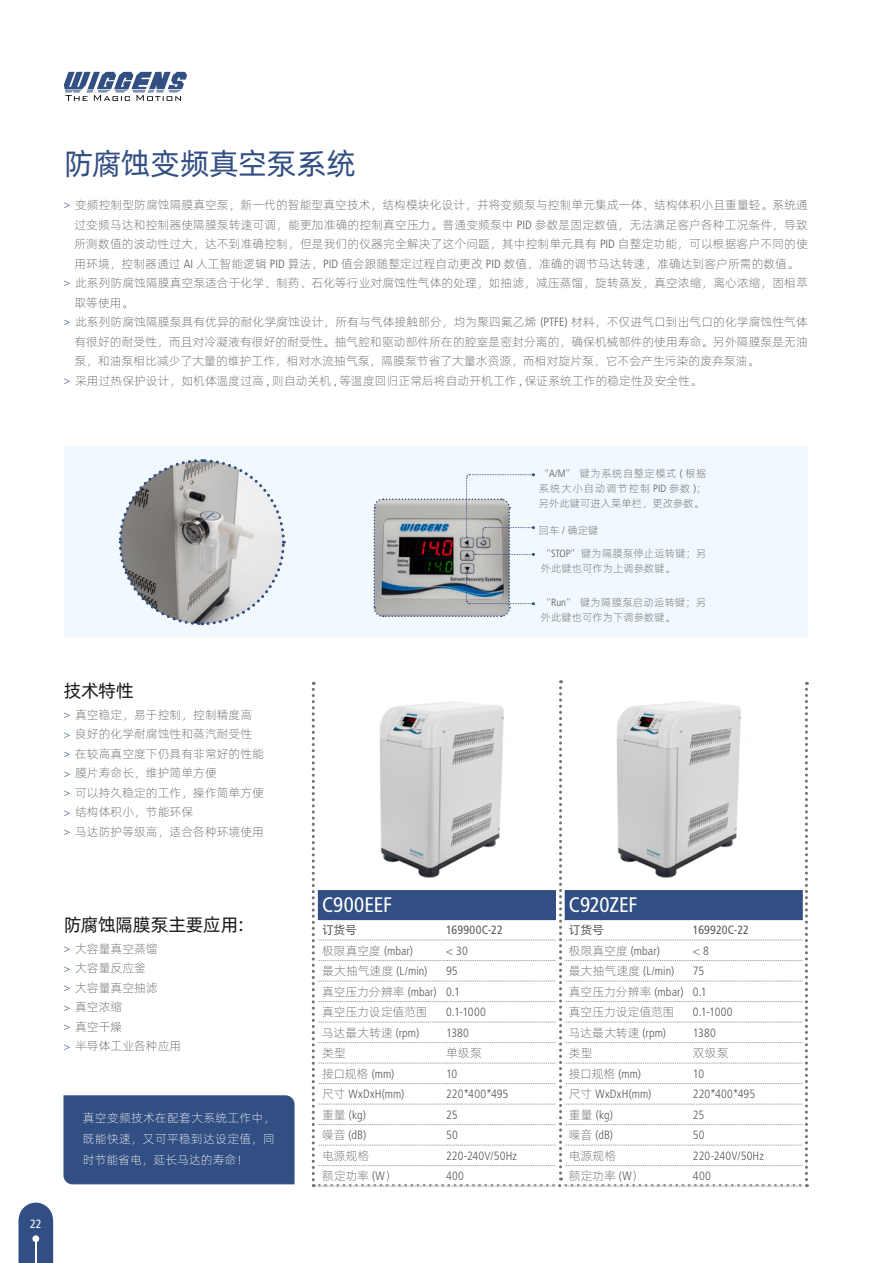
<style>
.page{position:relative;width:893px;height:1263px;background:#fff}
.page>*{position:absolute;margin:0;border:0;box-sizing:border-box;transform-origin:0 0}
.二级目录{font:30px "Alibaba Pu Hui Ti";letter-spacing:-.01em;color:#324f83}
.W-正文-无项目符号{font:condensed 21px "Frutiger LT Std";letter-spacing:-.01em;color:#fff}
.W-正文-无项目符号-2{font:18px "Alibaba Pu Hui Ti";letter-spacing:-.015em;color:#191817}
.W-正文-无项目符号-3{font:300 12px/19.5px "Alibaba Pu Hui Ti";color:#595757;text-align:justify}
.W-正文-无项目符号-4{font:300 condensed 12px "Frutiger LT Std";letter-spacing:.01em;color:#595757}
.W-正文-无项目符号-8{font:300 12px/21px "Alibaba Pu Hui Ti";letter-spacing:.02em;color:#fff;text-align:justify}
.t1{font:condensed 12px "Frutiger LT Std";letter-spacing:.01em;color:#595757}
.t2{font:12px "Alibaba Pu Hui Ti";letter-spacing:-.02em;color:#595757}
.t3{font:condensed 12px "Frutiger LT Std";color:#fff}
.W-正文-无项目符号-5{font:300 10.5px/15px "Alibaba Pu Hui Ti";letter-spacing:.005em;color:#595757}
.s1{font-family:"Frutiger LT Std";font-stretch:condensed;font-size:10.5px;color:#324f83}
.s2{font-family:"Frutiger LT Std";font-stretch:condensed}
.s3{font-family:"Alibaba Pu Hui Ti";font-stretch:normal}
</style>
<div class="page">
<svg style="left:18px;top:1202px;width:35px;height:61px;background:#445e8e"></svg>
<svg style="left:64px;top:72px;width:123px;height:29px"></svg>
<div style="left:32px;top:1235px;width:7px;height:7px;background:#fff;border-radius:50%"></div>
<hr style="left:35px;top:1241px;width:2px;height:22px;background:#fff">
<div style="left:64px;top:446px;width:744px;height:192px;background:#f1f9fe"></div>
<svg style="left:312px;top:680px;width:496px;height:507px"></svg>
<img style="left:363px;top:688px;width:150px;height:197px">
<img style="left:600px;top:688px;width:150px;height:197px">
<svg style="left:118px;top:459px;width:168px;height:167px"></svg>
<svg style="left:373px;top:473px;width:162px;height:144px"></svg>
<div style="left:64px;top:1095px;width:230px;height:89px;background:#324f83"></div>
<p class="二级目录" style="left:64px;top:141px;width:294px">防腐蚀变频真空泵系统</p>
<p class="W-正文-无项目符号-3" style="left:74px;top:194px;width:735px;text-indent:-11px"><span class="s1">&gt;</span> 变频控制型防腐蚀隔膜真空泵，新一代的智能型真空技术，结构模块化设计，并将变频泵与控制单元集成一体，结构体积小且重量轻。系统通过变频马达和控制器使隔膜泵转速可调，能更加准确的控制真空压力。普通变频泵中 <span class="s2">PID</span> 参数是固定数值，无法满足客户各种工况条件，导致所测数值的波动性过大，达不到准确控制，但是我们的仪器完全解决了这个问题，其中控制单元具有 <span class="s2">PID</span> 自整定功能，可以根据客户不同的使用环境，控制器通过 <span class="s2">AI</span> 人工智能逻辑 <span class="s2">PID</span> 算法，<span class="s2">PID</span> 值会跟随整定过程自动更改 <span class="s2">PID</span> 数值，准确的调节马达转速，准确达到客户所需的数值。</p>
<p class="W-正文-无项目符号-3" style="left:74px;top:272px;width:735px;text-indent:-11px"><span class="s1">&gt;</span> 此系列防腐蚀隔膜真空泵适合于化学、制药、石化等行业对腐蚀性气体的处理，如抽滤，减压蒸馏，旋转蒸发，真空浓缩，离心浓缩，固相萃取等使用。</p>
<p class="W-正文-无项目符号-3" style="left:74px;top:311px;width:735px;text-indent:-11px"><span class="s1">&gt;</span> 此系列防腐蚀隔膜泵具有优异的耐化学腐蚀设计，所有与气体接触部分，均为聚四氟乙烯 <span class="s2">(PTFE)</span> 材料，不仅进气口到出气口的化学腐蚀性气体有很好的耐受性，而且对冷凝液有很好的耐受性。抽气腔和驱动部件所在的腔室是密封分离的，确保机械部件的使用寿命。另外隔膜泵是无油泵，和油泵相比减少了大量的维护工作，相对水流抽气泵，隔膜泵节省了大量水资源，而相对旋片泵，它不会产生污染的废弃泵油。</p>
<p class="W-正文-无项目符号-3" style="left:64px;top:370px;width:640px"><span class="s1">&gt;</span> 采用过热保护设计，如机体温度过高 <span class="s2">,</span> 则自动关机 <span class="s2">,</span> 等温度回归正常后将自动开机工作 <span class="s2">,</span> 保证系统工作的稳定性及安全性。</p>
<p class="W-正文-无项目符号-2" style="left:64px;top:677px;width:71px">技术特性</p>
<p class="W-正文-无项目符号-3" style="left:64px;top:704px;width:190px"><span class="s1">&gt;</span> 真空稳定，易于控制，控制精度高</p>
<p class="W-正文-无项目符号-3" style="left:64px;top:723px;width:190px"><span class="s1">&gt;</span> 良好的化学耐腐蚀性和蒸汽耐受性</p>
<p class="W-正文-无项目符号-3" style="left:64px;top:743px;width:202px"><span class="s1">&gt;</span> 在较高真空度下仍具有非常好的性能</p>
<p class="W-正文-无项目符号-3" style="left:64px;top:762px;width:155px"><span class="s1">&gt;</span> 膜片寿命长，维护简单方便</p>
<p class="W-正文-无项目符号-3" style="left:64px;top:782px;width:202px"><span class="s1">&gt;</span> 可以持久稳定的工作，操作简单方便</p>
<p class="W-正文-无项目符号-3" style="left:64px;top:801px;width:131px"><span class="s1">&gt;</span> 结构体积小，节能环保</p>
<p class="W-正文-无项目符号-3" style="left:64px;top:821px;width:202px"><span class="s1">&gt;</span> 马达防护等级高，适合各种环境使用</p>
<p class="W-正文-无项目符号-2" style="left:64px;top:911px;width:192px">防腐蚀隔膜泵主要应用：</p>
<p class="W-正文-无项目符号-3" style="left:64px;top:938px;width:95px"><span class="s1">&gt;</span> 大容量真空蒸馏</p>
<p class="W-正文-无项目符号-3" style="left:64px;top:957px;width:84px"><span class="s1">&gt;</span> 大容量反应釜</p>
<p class="W-正文-无项目符号-3" style="left:64px;top:977px;width:95px"><span class="s1">&gt;</span> 大容量真空抽滤</p>
<p class="W-正文-无项目符号-3" style="left:64px;top:996px;width:60px"><span class="s1">&gt;</span> 真空浓缩</p>
<p class="W-正文-无项目符号-3" style="left:64px;top:1016px;width:60px"><span class="s1">&gt;</span> 真空干燥</p>
<p class="W-正文-无项目符号-3" style="left:64px;top:1035px;width:119px"><span class="s1">&gt;</span> 半导体工业各种应用</p>
<p class="t3" style="left:30px;top:1217px;width:13px">22</p>
<p class="W-正文-无项目符号-8" style="left:83px;top:1106px;width:194px">真空变频技术在配套大系统工作中，既能快速，又可平稳到达设定值，同时节能省电，延长马达的寿命！</p>
<p class="W-正文-无项目符号-5" style="left:539px;top:465px;width:169px;text-align:justify">“<span class="s2">A/M</span>” 键为系统自整定模式 <span class="s2">(</span> 根据系统大小自动调节控制 <span class="s2">PID</span> 参数 <span class="s2">)</span>；另外此键可进入菜单栏，更改参数。</p>
<p class="W-正文-无项目符号-5" style="left:539px;top:522px;width:61px">回车 <span class="s2">/</span> 确定键</p>
<p class="W-正文-无项目符号-5" style="left:541px;top:545px;width:167px">“<span class="s2">STOP</span>”键为隔膜泵停止运转键；另外此键也可作为上调参数键。</p>
<p class="W-正文-无项目符号-5" style="left:541px;top:594px;width:167px">“<span class="s2">Run</span>” 键为隔膜泵启动运转键；另外此键也可作为下调参数键。</p>
<p class="W-正文-无项目符号" style="left:322px;top:893px;width:71px">C900EEF</p>
<p class="t2" style="left:322px;top:921px;width:36px">订货号</p>
<p class="t1" style="left:446px;top:923px;width:58px">169900C-22</p>
<p class="W-正文-无项目符号-4" style="left:322px;top:943px;width:92px"><span class="s3">极限真空度</span> (mbar)</p>
<p class="W-正文-无项目符号-4" style="left:446px;top:943px;width:23px">&lt; 30</p>
<p class="W-正文-无项目符号-4" style="left:322px;top:964px;width:107px"><span class="s3">最大抽气速度</span> (L/min)</p>
<p class="W-正文-无项目符号-4" style="left:446px;top:964px;width:13px">95</p>
<p class="W-正文-无项目符号-3" style="left:322px;top:981px;width:116px">真空压力分辨率 <span class="s2">(mbar)</span></p>
<p class="W-正文-无项目符号-4" style="left:446px;top:984px;width:15px">0.1</p>
<p class="W-正文-无项目符号-3" style="left:322px;top:1001px;width:107px">真空压力设定值范围</p>
<p class="W-正文-无项目符号-4" style="left:446px;top:1005px;width:41px">0.1-1000</p>
<p class="W-正文-无项目符号-3" style="left:322px;top:1022px;width:99px">马达最大转速 <span class="s2">(rpm)</span></p>
<p class="W-正文-无项目符号-4" style="left:446px;top:1025px;width:24px">1380</p>
<p class="W-正文-无项目符号-3" style="left:322px;top:1042px;width:25px">类型</p>
<p class="W-正文-无项目符号-3" style="left:446px;top:1042px;width:37px">单级泵</p>
<p class="W-正文-无项目符号-3" style="left:322px;top:1063px;width:74px">接口规格 <span class="s2">(mm)</span></p>
<p class="W-正文-无项目符号-4" style="left:446px;top:1066px;width:13px">10</p>
<p class="W-正文-无项目符号-4" style="left:322px;top:1087px;width:84px"><span class="s3">尺寸</span> WxDxH(mm)</p>
<p class="W-正文-无项目符号-4" style="left:446px;top:1087px;width:64px">220*400*495</p>
<p class="W-正文-无项目符号-4" style="left:322px;top:1107px;width:45px"><span class="s3">重量</span> (kg)</p>
<p class="W-正文-无项目符号-4" style="left:446px;top:1107px;width:13px">25</p>
<p class="W-正文-无项目符号-4" style="left:322px;top:1128px;width:46px"><span class="s3">噪音</span> (dB)</p>
<p class="W-正文-无项目符号-4" style="left:446px;top:1128px;width:13px">50</p>
<p class="W-正文-无项目符号-3" style="left:322px;top:1145px;width:49px">电源规格</p>
<p class="W-正文-无项目符号-4" style="left:446px;top:1148px;width:72px">220-240V/50Hz</p>
<p class="W-正文-无项目符号-3" style="left:322px;top:1165px;width:76px">额定功率 <span class="s2">(W</span>）</p>
<p class="W-正文-无项目符号-4" style="left:446px;top:1169px;width:19px">400</p>
<p class="W-正文-无项目符号" style="left:569px;top:893px;width:70px">C920ZEF</p>
<p class="t2" style="left:569px;top:921px;width:36px">订货号</p>
<p class="t1" style="left:693px;top:923px;width:57px">169920C-22</p>
<p class="W-正文-无项目符号-4" style="left:569px;top:943px;width:92px"><span class="s3">极限真空度</span> (mbar)</p>
<p class="W-正文-无项目符号-4" style="left:693px;top:943px;width:17px">&lt; 8</p>
<p class="W-正文-无项目符号-4" style="left:569px;top:964px;width:107px"><span class="s3">最大抽气速度</span> (L/min)</p>
<p class="W-正文-无项目符号-4" style="left:693px;top:964px;width:13px">75</p>
<p class="W-正文-无项目符号-3" style="left:569px;top:981px;width:116px">真空压力分辨率 <span class="s2">(mbar)</span></p>
<p class="W-正文-无项目符号-4" style="left:693px;top:984px;width:15px">0.1</p>
<p class="W-正文-无项目符号-3" style="left:569px;top:1001px;width:107px">真空压力设定值范围</p>
<p class="W-正文-无项目符号-4" style="left:693px;top:1005px;width:41px">0.1-1000</p>
<p class="W-正文-无项目符号-3" style="left:569px;top:1022px;width:99px">马达最大转速 <span class="s2">(rpm)</span></p>
<p class="W-正文-无项目符号-4" style="left:693px;top:1025px;width:24px">1380</p>
<p class="W-正文-无项目符号-3" style="left:569px;top:1042px;width:25px">类型</p>
<p class="W-正文-无项目符号-3" style="left:693px;top:1042px;width:37px">双级泵</p>
<p class="W-正文-无项目符号-3" style="left:569px;top:1063px;width:74px">接口规格 <span class="s2">(mm)</span></p>
<p class="W-正文-无项目符号-4" style="left:693px;top:1066px;width:13px">10</p>
<p class="W-正文-无项目符号-4" style="left:569px;top:1087px;width:84px"><span class="s3">尺寸</span> WxDxH(mm)</p>
<p class="W-正文-无项目符号-4" style="left:693px;top:1087px;width:64px">220*400*495</p>
<p class="W-正文-无项目符号-4" style="left:569px;top:1107px;width:45px"><span class="s3">重量</span> (kg)</p>
<p class="W-正文-无项目符号-4" style="left:693px;top:1107px;width:13px">25</p>
<p class="W-正文-无项目符号-4" style="left:569px;top:1128px;width:46px"><span class="s3">噪音</span> (dB)</p>
<p class="W-正文-无项目符号-4" style="left:693px;top:1128px;width:13px">50</p>
<p class="W-正文-无项目符号-3" style="left:569px;top:1145px;width:49px">电源规格</p>
<p class="W-正文-无项目符号-4" style="left:693px;top:1148px;width:72px">220-240V/50Hz</p>
<p class="W-正文-无项目符号-3" style="left:569px;top:1165px;width:76px">额定功率 <span class="s2">(W</span>）</p>
<p class="W-正文-无项目符号-4" style="left:693px;top:1169px;width:19px">400</p>
</div>
